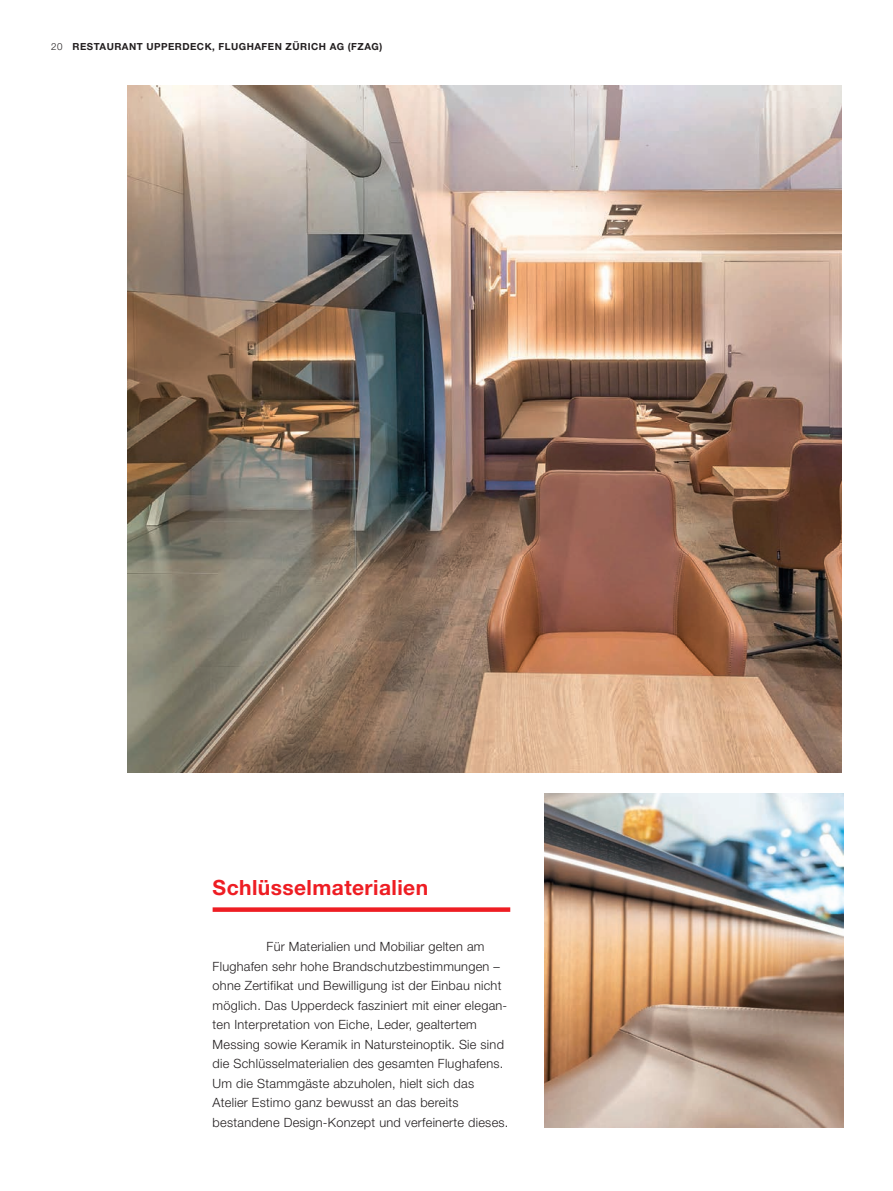
<style>
.page{position:relative;width:893px;height:1191px;background:#fff}
.page>*{position:absolute;margin:0;border:0;box-sizing:border-box;transform-origin:0 0}
.t1{font:700 21px "Helvetica Neue";letter-spacing:.02em;color:#ee1d23}
.t2{font:300 12.75px/19.5px "Helvetica Neue";letter-spacing:.02em;color:#231f20}
.t3{font:700 9.75px "Helvetica Neue";letter-spacing:.05em;color:#231f20}
.s1{font-weight:300}
</style>
<div class="page">
<img style="left:544px;top:793px;width:299px;height:334px">
<img style="left:128px;top:85px;width:714px;height:687px">
<div style="left:213px;top:907px;width:297px;height:5px;background:#ee1d23"></div>
<p class="t3" style="left:51px;top:41px;width:333px"><span class="s1">20</span> RESTAURANT UPPERDECK, FLUGHAFEN ZÜRICH AG (FZAG)</p>
<h1 class="t1" style="left:213px;top:874px;width:217px">Schlüsselmaterialien</h1>
<p class="t2" style="left:213px;top:936px;width:297px;text-indent:54px">Für Materialien und Mobiliar gelten am Flughafen sehr hohe Brandschutzbestimmungen – ohne Zertifikat und Bewilligung ist der Einbau nicht möglich. Das Upperdeck fasziniert mit einer elegan&shy;ten Interpretation von Eiche, Leder, gealtertem Messing sowie Keramik in Natursteinoptik. Sie sind die Schlüsselmaterialien des gesamten Flughafens.<br>Um die Stammgäste abzuholen, hielt sich das Atelier Estimo ganz bewusst an das bereits bestandene Design-Konzept und verfeinerte dieses.</p>
</div>
